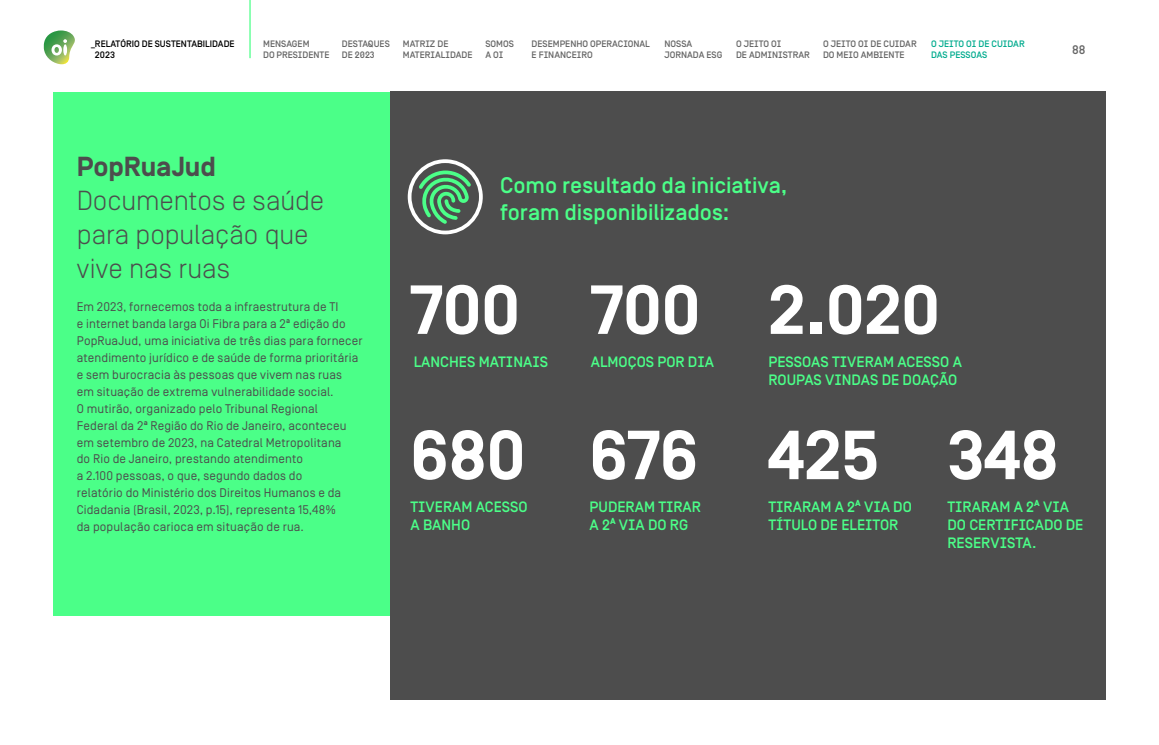
<style>
.page{position:relative;width:1159px;height:745px;background:#fff}
.page>*{position:absolute;margin:0;border:0;box-sizing:border-box;transform-origin:0 0}
._1_1{font:700 69.12px "Simplon BP";color:#fff}
.J_____Título_box_destaque{font:300 27.5px/33.8px "Simplon BP";letter-spacing:-.005em;color:#4d4d4d}
.M_____Olhos{font:500 22.5px/27px "Simplon BP";letter-spacing:-.005em;color:#4bff88}
._1_1_1_1{font:15px/18px "Simplon Oi Headline";color:#4bff88}
.L_____Texto_box_destaque{font:12.5px/16.9px "Simplon BP";letter-spacing:.01em;color:#4d4d4d}
.t1{font:500 12.38px "Simplon BP";color:#666}
.t2{font:9.38px/11.2px "Simplon Oi Headline";color:#666}
.t3{font:500 9.38px/11.2px "Simplon BP";color:#000}
.t4{font:9.38px/11.2px "Simplon Oi Headline";color:#00ab8e}
.s1{font-weight:700}
</style>
<div class="page">
<div style="left:52px;top:92px;width:338px;height:523px;background:#4bff88"></div>
<div style="left:390px;top:92px;width:716px;height:607px;background:#4d4d4d"></div>
<svg style="left:408px;top:159px;width:75px;height:75px"></svg>
<svg style="left:44px;top:30px;width:31px;height:34px"></svg>
<hr style="left:249px;top:0;width:2px;height:58px;background:#4bff88">
<p class="t3" style="left:95px;top:38px;width:141px;text-indent:-4px">_RELATÓRIO DE SUSTENTABILIDADE<br>2023</p>
<p class="t2" style="left:263px;top:38px;width:68px">MENSAGEM<br>DO PRESIDENTE</p>
<p class="t2" style="left:342px;top:38px;width:50px">DESTAQUES<br>DE 2023</p>
<p class="t2" style="left:403px;top:38px;width:71px">MATRIZ DE<br>MATERIALIDADE</p>
<p class="t2" style="left:485px;top:38px;width:30px">SOMOS<br>A OI</p>
<p class="t2" style="left:531px;top:38px;width:120px">DESEMPENHO OPERACIONAL<br>E FINANCEIRO</p>
<p class="t2" style="left:664px;top:38px;width:59px">NOSSA<br>JORNADA ESG</p>
<p class="t2" style="left:736px;top:38px;width:75px">O JEITO OI<br>DE ADMINISTRAR</p>
<p class="t2" style="left:823px;top:38px;width:95px">O JEITO OI DE CUIDAR<br>DO MEIO AMBIENTE</p>
<p class="t4" style="left:931px;top:38px;width:95px">O JEITO OI DE CUIDAR<br>DAS PESSOAS</p>
<p class="t1" style="left:1072px;top:42px;width:15px">88</p>
<h2 class="J_____Título_box_destaque" style="left:77px;top:149px;width:249px"><span class="s1">PopRuaJud<br></span>Documentos e saúde para população que vive nas ruas</h2>
<p class="L_____Texto_box_destaque" style="left:77px;top:298px;width:287px">Em 2023, fornecemos toda a infraestrutura de TI<br>e internet banda larga Oi Fibra para a 2ª edição do PopRuaJud, uma iniciativa de três dias para fornecer atendimento jurídico e de saúde de forma prioritária e sem burocracia às pessoas que vivem nas ruas<br>em situação de extrema vulnerabilidade social.</p>
<p class="L_____Texto_box_destaque" style="left:77px;top:399px;width:271px">O mutirão, organizado pelo Tribunal Regional Federal da 2ª Região do Rio de Janeiro, aconteceu em setembro de 2023, na Catedral Metropolitana do Rio de Janeiro, prestando atendimento<br>a 2.100 pessoas, o que, segundo dados do relatório do Ministério dos Direitos Humanos e da Cidadania (Brasil, 2023, p.15), representa 15,48% da população carioca em situação de rua.</p>
<p class="M_____Olhos" style="left:500px;top:172px;width:289px">Como resultado da iniciativa, foram disponibilizados:</p>
<p class="_1_1" style="left:410px;top:270px;width:111px">700</p>
<p class="_1_1_1_1" style="left:414px;top:352px;width:136px">LANCHES MATINAIS</p>
<p class="_1_1" style="left:591px;top:270px;width:111px">700</p>
<p class="_1_1" style="left:768px;top:270px;width:173px">2.020</p>
<p class="_1_1_1_1" style="left:591px;top:352px;width:125px">ALMOÇOS POR DIA</p>
<p class="_1_1_1_1" style="left:768px;top:352px;width:195px">PESSOAS TIVERAM ACESSO A<br>ROUPAS VINDAS DE DOAÇÃO</p>
<p class="_1_1" style="left:410px;top:415px;width:116px">680</p>
<p class="_1_1" style="left:589px;top:415px;width:110px">676</p>
<p class="_1_1" style="left:768px;top:415px;width:111px">425</p>
<p class="_1_1" style="left:947px;top:415px;width:113px">348</p>
<p class="_1_1_1_1" style="left:410px;top:497px;width:119px">TIVERAM ACESSO<br>A BANHO</p>
<p class="_1_1_1_1" style="left:589px;top:497px;width:113px">PUDERAM TIRAR<br>A 2ª VIA DO RG</p>
<p class="_1_1_1_1" style="left:768px;top:497px;width:145px">TIRARAM A 2ª VIA DO<br>TÍTULO DE ELEITOR</p>
<p class="_1_1_1_1" style="left:947px;top:497px;width:137px">TIRARAM A 2ª VIA<br>DO CERTIFICADO DE<br>RESERVISTA.</p>
</div>
